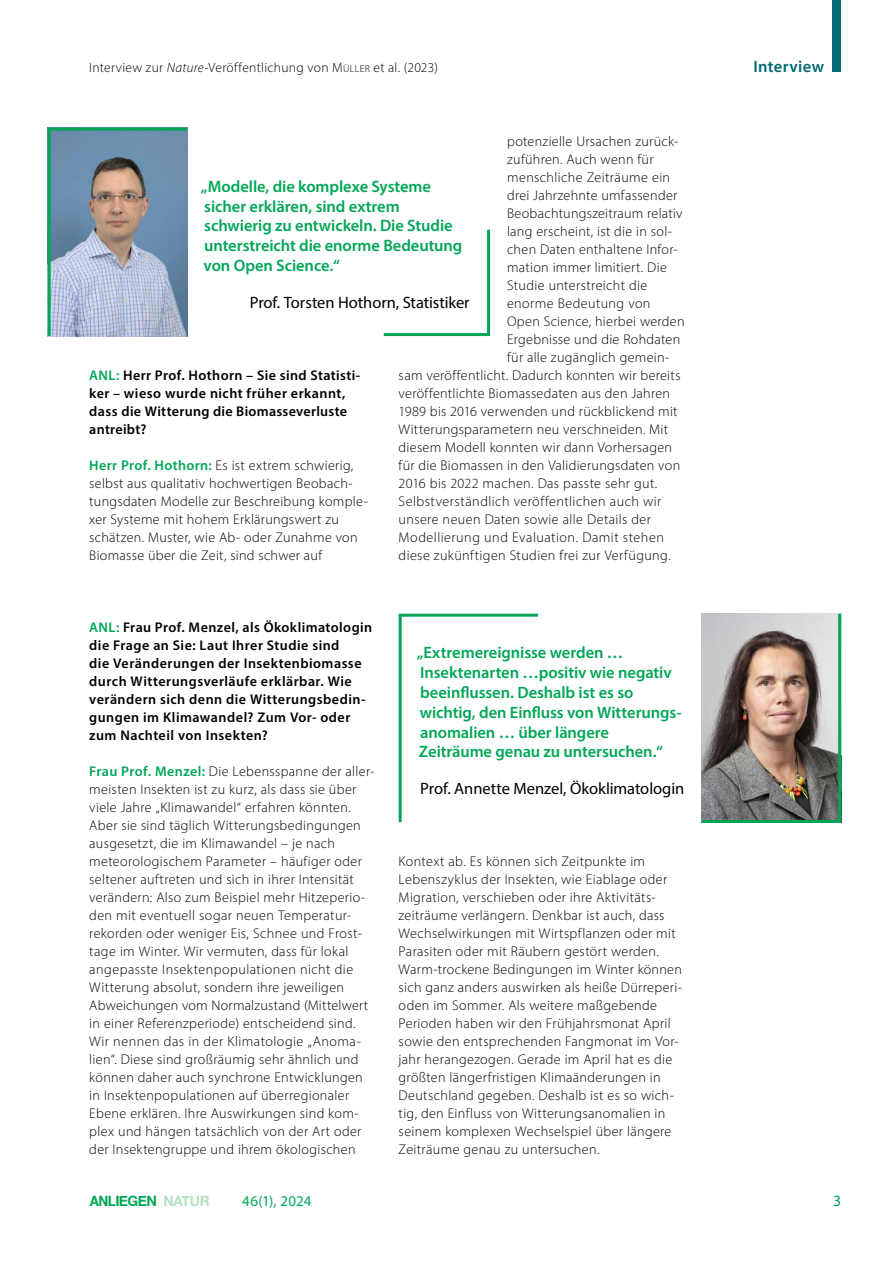
<style>
.page{position:relative;width:893px;height:1263px;background:#fff}
.page>*{position:absolute;margin:0;border:0;box-sizing:border-box;transform-origin:0 0}
.Interview_Zitat{font:600 16.5px/19.8px "Myriad Pro";letter-spacing:-.005em;color:#00a657}
.Autor{font:16.5px "Myriad Pro";letter-spacing:-.005em;color:#000}
.t1{font:600 16.5px "Myriad Pro";letter-spacing:.025em;color:#006975}
.t2{font:15.75px "Myriad Pro";color:#00a657}
.t3{font:15px "Myriad Pro";letter-spacing:.005em;color:#00a657}
.t4{font:700 14.25px "Helvetica Neue";letter-spacing:-.035em;color:#00a657;scale:.94 1}
.P__Fließtext_2Sp{font:300 14.1px/18px "Myriad Pro";letter-spacing:.025em;color:#000}
.Interview_Frage{font:600 14.1px/18px "Myriad Pro";letter-spacing:.03em;color:#000}
.t5{font:300 13.5px "Myriad Pro";letter-spacing:.025em;color:#000}
.s1{font-style:italic}
.s2{font-style:inherit}
.s3{font-size:10.2px}
.s4{color:#00a657}
.s5{font-weight:600;color:#00a657}
.s6{color:rgb(104 193 135/.5)}
</style>
<div class="page">
<div style="left:833px;top:0;width:8px;height:71px;background:#086d79"></div>
<svg style="left:48px;top:128px;width:139px;height:208px"></svg>
<svg style="left:384px;top:230px;width:106px;height:106px"></svg>
<svg style="left:399px;top:614px;width:139px;height:208px"></svg>
<img style="left:702px;top:614px;width:139px;height:209px">
<p class="t5" style="left:89px;top:59px;width:350px">Interview zur <span class="s1">Nature</span>-Veröffentlichung von <span class="s2">M</span><span class="s3">üller</span> et al. (2023)</p>
<p class="t1" style="left:753px;top:55px;width:72px">Interview</p>
<p class="P__Fließtext_2Sp" style="left:507px;top:132px;width:173px">potenzielle Ursachen zurück-</p>
<p class="P__Fließtext_2Sp" style="left:507px;top:150px;width:148px">zuführen. Auch wenn für</p>
<p class="P__Fließtext_2Sp" style="left:507px;top:168px;width:165px">menschliche Zeiträume ein</p>
<p class="P__Fließtext_2Sp" style="left:507px;top:186px;width:172px">drei Jahrzehnte umfassender</p>
<p class="P__Fließtext_2Sp" style="left:507px;top:204px;width:177px">Beobachtungszeitraum relativ</p>
<p class="P__Fließtext_2Sp" style="left:507px;top:222px;width:166px">lang erscheint, ist die in sol-</p>
<p class="P__Fließtext_2Sp" style="left:507px;top:240px;width:172px">chen Daten enthaltene Infor-</p>
<p class="P__Fließtext_2Sp" style="left:507px;top:258px;width:161px">mation immer limitiert. Die</p>
<p class="P__Fließtext_2Sp" style="left:507px;top:276px;width:142px">Studie unterstreicht die</p>
<p class="P__Fließtext_2Sp" style="left:507px;top:294px;width:145px">enorme Bedeutung von</p>
<p class="P__Fließtext_2Sp" style="left:507px;top:312px;width:179px">Open Science, hierbei werden</p>
<p class="P__Fließtext_2Sp" style="left:507px;top:330px;width:175px">Ergebnisse und die Rohdaten</p>
<p class="P__Fließtext_2Sp" style="left:507px;top:348px;width:164px">für alle zugänglich gemein-</p>
<p class="P__Fließtext_2Sp" style="left:399px;top:366px;width:284px">sam veröffentlicht. Dadurch konnten wir bereits</p>
<p class="P__Fließtext_2Sp" style="left:399px;top:384px;width:273px">veröffentlichte Biomassedaten aus den Jahren</p>
<p class="P__Fließtext_2Sp" style="left:399px;top:402px;width:281px">1989 bis 2016 verwenden und rückblickend mit</p>
<p class="P__Fließtext_2Sp" style="left:399px;top:420px;width:271px">Witterungsparametern neu verschneiden. Mit</p>
<p class="P__Fließtext_2Sp" style="left:399px;top:438px;width:275px">diesem Modell konnten wir dann Vorhersagen</p>
<p class="P__Fließtext_2Sp" style="left:399px;top:456px;width:283px">für die Biomassen in den Validierungsdaten von</p>
<p class="P__Fließtext_2Sp" style="left:399px;top:474px;width:260px">2016 bis 2022 machen. Das passte sehr gut.</p>
<p class="P__Fließtext_2Sp" style="left:399px;top:492px;width:264px">Selbstverständlich veröffentlichen auch wir</p>
<p class="P__Fließtext_2Sp" style="left:399px;top:510px;width:254px">unsere neuen Daten sowie alle Details der</p>
<p class="P__Fließtext_2Sp" style="left:399px;top:528px;width:267px">Modellierung und Evaluation. Damit stehen</p>
<p class="P__Fließtext_2Sp" style="left:399px;top:546px;width:274px">diese zukünftigen Studien frei zur Verfügung.</p>
<p class="Interview_Zitat" style="left:201px;top:176px;width:263px">„Modelle, die komplexe Systeme sicher erklären, sind extrem schwierig zu entwickeln. Die Studie unterstreicht die enorme Bedeutung von Open Science.“</p>
<p class="Autor" style="left:250px;top:292px;width:221px">Prof. Torsten Hothorn, Statistiker</p>
<p class="Interview_Frage" style="left:89px;top:365px;width:273px"><span class="s4">ANL:</span> Herr Prof. Hothorn – Sie sind Statisti&shy;ker – wieso wurde nicht früher erkannt, dass die Witterung die Biomasseverluste antreibt?</p>
<p class="P__Fließtext_2Sp" style="left:89px;top:456px;width:280px"><span class="s5">Herr Prof. Hothorn:</span> Es ist extrem schwierig, selbst aus qualitativ hochwertigen Beobach&shy;tungsdaten Modelle zur Beschreibung komple&shy;xer Systeme mit hohem Erklärungswert zu schätzen. Muster, wie Ab- oder Zunahme von Biomasse über die Zeit, sind schwer auf</p>
<p class="Interview_Frage" style="left:89px;top:617px;width:284px"><span class="s4">ANL:</span> Frau Prof. Menzel, als Ökoklimatologin die Frage an Sie: Laut Ihrer Studie sind<br>die Veränderungen der Insektenbiomasse durch Witterungsverläufe erklärbar. Wie verändern sich denn die Witterungsbedin&shy;gungen im Klimawandel? Zum Vor- oder zum Nachteil von Insekten?</p>
<p class="P__Fließtext_2Sp" style="left:89px;top:762px;width:287px"><span class="s5">Frau Prof. Menzel:</span> Die Lebensspanne der aller&shy;meisten Insekten ist zu kurz, als dass sie über viele Jahre „Klimawandel“ erfahren könnten.<br>Aber sie sind täglich Witterungsbedingungen ausgesetzt, die im Klimawandel – je nach meteorologischem Parameter – häufiger oder seltener auftreten und sich in ihrer Intensität verändern: Also zum Beispiel mehr Hitzeperio&shy;den mit eventuell sogar neuen Temperatur&shy;rekorden oder weniger Eis, Schnee und Frost&shy;tage im Winter. Wir vermuten, dass für lokal angepasste Insektenpopulationen nicht die Witterung absolut, sondern ihre jeweiligen Abweichungen vom Normalzustand (Mittelwert in einer Referenzperiode) entscheidend sind.<br>Wir nennen das in der Klimatologie „Anoma&shy;lien“. Diese sind großräumig sehr ähnlich und können daher auch synchrone Entwicklungen in Insektenpopulationen auf überregionaler Ebene erklären. Ihre Auswirkungen sind kom&shy;plex und hängen tatsächlich von der Art oder der Insektengruppe und ihrem ökologischen</p>
<p class="Interview_Zitat" style="left:417px;top:642px;width:266px">„Extremereignisse werden …<br>Insektenarten …positiv wie negativ beeinflussen. Deshalb ist es so wichtig, den Einfluss von Witterungs&shy;anomalien … über längere<br>Zeiträume genau zu untersuchen.“</p>
<p class="Autor" style="left:420px;top:778px;width:266px">Prof. Annette Menzel, Ökoklimatologin</p>
<p class="P__Fließtext_2Sp" style="left:399px;top:852px;width:285px">Kontext ab. Es können sich Zeitpunkte im Lebenszyklus der Insekten, wie Eiablage oder Migration, verschieben oder ihre Aktivitäts&shy;zeiträume verlängern. Denkbar ist auch, dass Wechselwirkungen mit Wirtspflanzen oder mit Parasiten oder mit Räubern gestört werden.<br>Warm-trockene Bedingungen im Winter können sich ganz anders auswirken als heiße Dürreperi&shy;oden im Sommer. Als weitere maßgebende Perioden haben wir den Frühjahrsmonat April sowie den entsprechenden Fangmonat im Vor&shy;jahr herangezogen. Gerade im April hat es die größten längerfristigen Klimaänderungen in Deutschland gegeben. Deshalb ist es so wich&shy;tig, den Einfluss von Witterungsanomalien in seinem komplexen Wechselspiel über längere Zeiträume genau zu untersuchen.</p>
<p class="t4" style="left:90px;top:1189px;width:129px">ANLIEGEN <span class="s6">NATUR</span></p>
<p class="t3" style="left:242px;top:1191px;width:71px">46(1), 2024</p>
<p class="t2" style="left:833px;top:1191px;width:10px">3</p>
</div>
